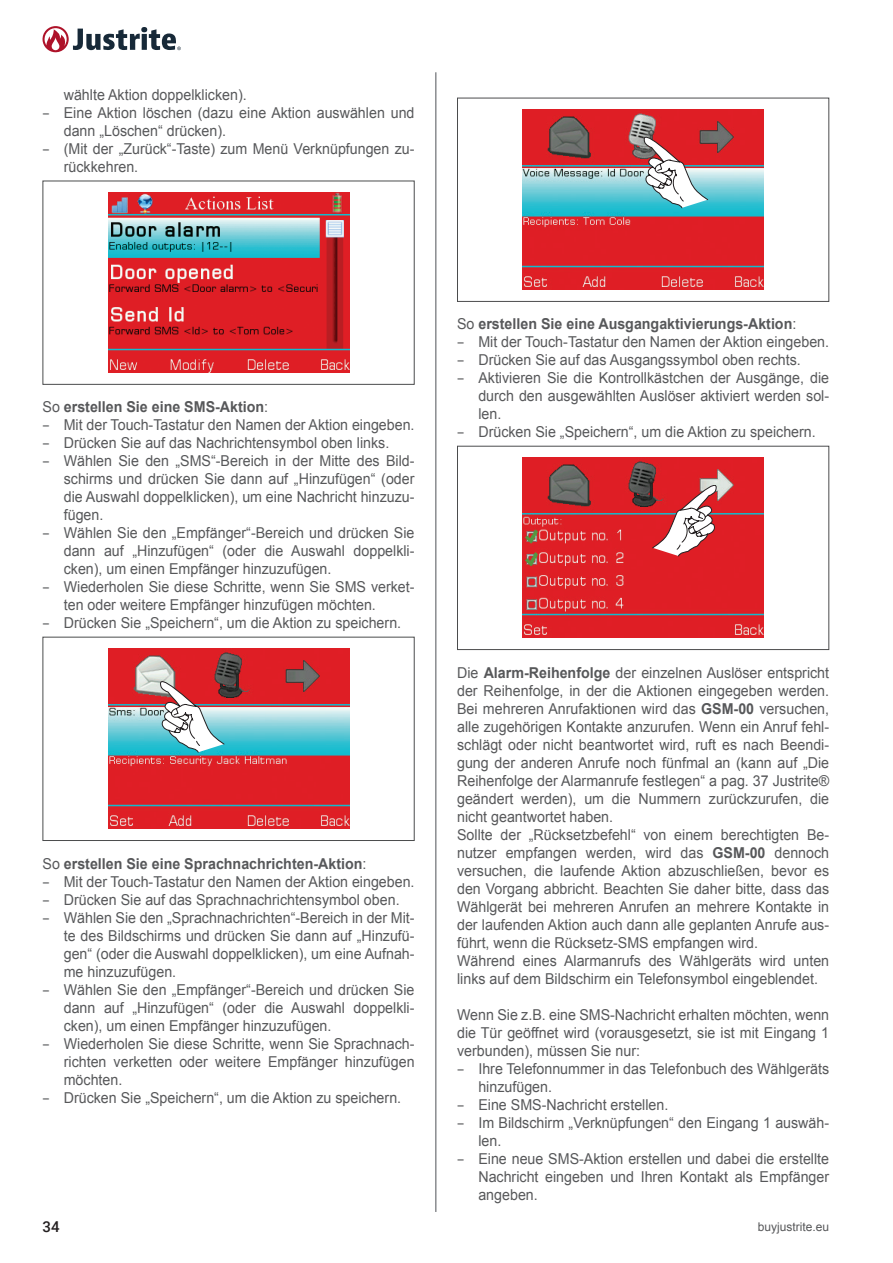
<style>
.page{position:relative;width:893px;height:1263px;background:#fff}
.page>*{position:absolute;margin:0;border:0;box-sizing:border-box;transform-origin:0 0}
.t1{font:15px/18px "Arial";color:#57585a;text-align:justify;scale:.95 1}
.t2{font:700 15px "Arial";color:#57585a;scale:.95 1}
.t3{font:500 15px "Roboto";color:#231f20}
.t4{font:12px "Arial";color:#57585a}
.s1{font-family:"Open Sans"}
.s2{font-weight:400}
.s3{font-weight:700}
</style>
<div class="page">
<svg style="left:43px;top:26px;width:138px;height:26px"></svg>
<hr style="left:435px;top:72px;width:1px;height:1140px;background:#505357">
<img style="left:108px;top:193px;width:241px;height:180px">
<div style="left:43px;top:181px;width:372px;height:204px;border:1px solid #4b4c4d"></div>
<img style="left:108px;top:649px;width:241px;height:180px">
<svg style="left:160px;top:681px;width:64px;height:71px"></svg>
<div style="left:43px;top:637px;width:372px;height:204px;border:1px solid #4b4c4d"></div>
<img style="left:523px;top:110px;width:241px;height:180px">
<svg style="left:644px;top:137px;width:64px;height:71px"></svg>
<div style="left:457px;top:98px;width:372px;height:204px;border:1px solid #4b4c4d"></div>
<img style="left:523px;top:458px;width:241px;height:180px">
<svg style="left:652px;top:485px;width:64px;height:71px"></svg>
<div style="left:457px;top:446px;width:372px;height:204px;border:1px solid #4b4c4d"></div>
<p class="t1" style="left:64px;top:86px;width:194px">wählte Aktion doppelklicken).</p>
<p class="t1" style="left:64px;top:104px;width:371px;text-indent:-21px"><span class="s1">–</span> Eine Aktion löschen (dazu eine Aktion auswählen und dann „Löschen“ drücken).</p>
<p class="t1" style="left:64px;top:140px;width:371px;text-indent:-21px"><span class="s1">–</span> (Mit der „Zurück“-Taste) zum Menü Verknüpfungen zu&shy;rückkehren.</p>
<p class="t2" style="left:43px;top:397px;width:239px"><span class="s2">So</span> erstellen Sie eine SMS-Aktion<span class="s2">:</span></p>
<p class="t1" style="left:43px;top:416px;width:393px"><span class="s1">–</span> Mit der Touch-Tastatur den Namen der Aktion eingeben.</p>
<p class="t1" style="left:43px;top:434px;width:367px"><span class="s1">–</span> Drücken Sie auf das Nachrichtensymbol oben links.</p>
<p class="t1" style="left:64px;top:452px;width:371px;text-indent:-21px"><span class="s1">–</span> Wählen Sie den „SMS“-Bereich in der Mitte des Bild&shy;schirms und drücken Sie dann auf „Hinzufügen“ (oder die Auswahl doppelklicken), um eine Nachricht hinzuzu&shy;fügen.</p>
<p class="t1" style="left:64px;top:524px;width:371px;text-indent:-21px"><span class="s1">–</span> Wählen Sie den „Empfänger“-Bereich und drücken Sie dann auf „Hinzufügen“ (oder die Auswahl doppelkli&shy;cken), um einen Empfänger hinzuzufügen.</p>
<p class="t1" style="left:64px;top:578px;width:371px;text-indent:-21px"><span class="s1">–</span> Wiederholen Sie diese Schritte, wenn Sie SMS verket&shy;ten oder weitere Empfänger hinzufügen möchten.</p>
<p class="t1" style="left:43px;top:614px;width:379px"><span class="s1">–</span> Drücken Sie „Speichern“, um die Aktion zu speichern.</p>
<p class="t2" style="left:43px;top:853px;width:342px"><span class="s2">So</span> erstellen Sie eine Sprachnachrichten-Aktion<span class="s2">:</span></p>
<p class="t1" style="left:43px;top:872px;width:393px"><span class="s1">–</span> Mit der Touch-Tastatur den Namen der Aktion eingeben.</p>
<p class="t1" style="left:43px;top:890px;width:377px"><span class="s1">–</span> Drücken Sie auf das Sprachnachrichtensymbol oben.</p>
<p class="t1" style="left:64px;top:908px;width:371px;text-indent:-21px"><span class="s1">–</span> Wählen Sie den „Sprachnachrichten“-Bereich in der Mit&shy;te des Bildschirms und drücken Sie dann auf „Hinzufü&shy;gen“ (oder die Auswahl doppelklicken), um eine Aufnah&shy;me hinzuzufügen.</p>
<p class="t1" style="left:64px;top:980px;width:371px;text-indent:-21px"><span class="s1">–</span> Wählen Sie den „Empfänger“-Bereich und drücken Sie dann auf „Hinzufügen“ (oder die Auswahl doppelkli&shy;cken), um einen Empfänger hinzuzufügen.</p>
<p class="t1" style="left:64px;top:1034px;width:371px;text-indent:-21px"><span class="s1">–</span> Wiederholen Sie diese Schritte, wenn Sie Sprachnach&shy;richten verketten oder weitere Empfänger hinzufügen möchten.</p>
<p class="t1" style="left:43px;top:1088px;width:379px"><span class="s1">–</span> Drücken Sie „Speichern“, um die Aktion zu speichern.</p>
<p class="t2" style="left:457px;top:314px;width:359px"><span class="s2">So</span> erstellen Sie eine Ausgangaktivierungs-Aktion<span class="s2">:</span></p>
<p class="t1" style="left:457px;top:333px;width:393px"><span class="s1">–</span> Mit der Touch-Tastatur den Namen der Aktion eingeben.</p>
<p class="t1" style="left:457px;top:351px;width:363px"><span class="s1">–</span> Drücken Sie auf das Ausgangssymbol oben rechts.</p>
<p class="t1" style="left:478px;top:369px;width:371px;text-indent:-21px"><span class="s1">–</span> Aktivieren Sie die Kontrollkästchen der Ausgänge, die durch den ausgewählten Auslöser aktiviert werden sol&shy;len.</p>
<p class="t1" style="left:457px;top:423px;width:379px"><span class="s1">–</span> Drücken Sie „Speichern“, um die Aktion zu speichern.</p>
<p class="t1" style="left:457px;top:663px;width:393px;text-align:left">Die <span class="s3">Alarm-Reihenfolge</span> der einzelnen Auslöser entspricht der Reihenfolge, in der die Aktionen eingegeben werden.<br>Bei mehreren Anrufaktionen wird das <span class="s3">GSM-00</span> versuchen, alle zugehörigen Kontakte anzurufen. Wenn ein Anruf fehl&shy;schlägt oder nicht beantwortet wird, ruft es nach Beendi&shy;gung der anderen Anrufe noch fünfmal an (kann auf „Die Reihenfolge der Alarmanrufe festlegen“ a pag. 37 Justrite® geändert werden), um die Nummern zurückzurufen, die nicht geantwortet haben.<br>Sollte der „Rücksetzbefehl“ von einem berechtigten Be&shy;nutzer empfangen werden, wird das <span class="s3">GSM-00</span> dennoch versuchen, die laufende Aktion abzuschließen, bevor es den Vorgang abbricht. Beachten Sie daher bitte, dass das Wählgerät bei mehreren Anrufen an mehrere Kontakte in der laufenden Aktion auch dann alle geplanten Anrufe aus&shy;führt, wenn die Rücksetz-SMS empfangen wird.<br>Während eines Alarmanrufs des Wählgeräts wird unten links auf dem Bildschirm ein Telefonsymbol eingeblendet.</p>
<p class="t1" style="left:457px;top:1005px;width:393px">Wenn Sie z.B. eine SMS-Nachricht erhalten möchten, wenn die Tür geöffnet wird (vorausgesetzt, sie ist mit Eingang 1 verbunden), müssen Sie nur:</p>
<p class="t1" style="left:478px;top:1059px;width:371px;text-indent:-21px"><span class="s1">–</span> Ihre Telefonnummer in das Telefonbuch des Wählgeräts hinzufügen.</p>
<p class="t1" style="left:457px;top:1095px;width:224px"><span class="s1">–</span> Eine SMS-Nachricht erstellen.</p>
<p class="t1" style="left:478px;top:1113px;width:371px;text-indent:-21px"><span class="s1">–</span> Im Bildschirm „Verknüpfungen“ den Eingang 1 auswäh&shy;len.</p>
<p class="t1" style="left:478px;top:1149px;width:371px;text-indent:-21px"><span class="s1">–</span> Eine neue SMS-Aktion erstellen und dabei die erstellte Nachricht eingeben und Ihren Kontakt als Empfänger angeben.</p>
<p class="t3" style="left:43px;top:1216px;width:19px">34</p>
<p class="t4" style="left:758px;top:1218px;width:73px">buyjustrite.eu</p>
</div>
